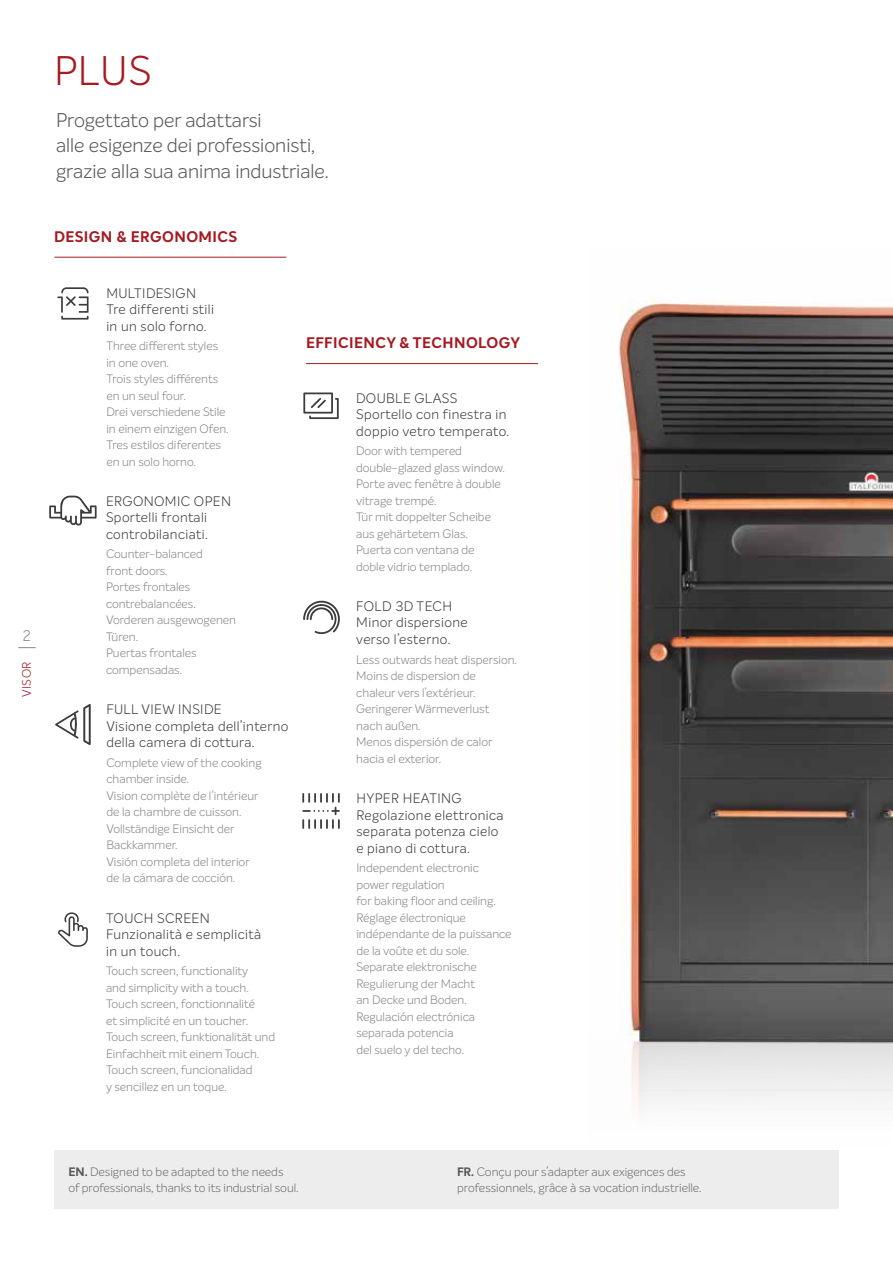
<style>
.page{position:relative;width:893px;height:1263px;background:#fff}
.page>*{position:absolute;margin:0;border:0;box-sizing:border-box;transform-origin:0 0}
.t1{font:300 40.5px "Intelo Alt";color:#a61a21}
.t2{font:300 19.5px/25.5px "Intelo Alt";color:#575756}
.t3{font:700 15px "Intelo Alt";letter-spacing:.03em;color:#a61a21}
.t4{font:300 15px "Intelo Alt";color:#878787}
.t5{font:300 13.5px/16.5px "Intelo Alt";letter-spacing:.03em;color:#3c3c3b}
.t6{font:300 12px/16.5px "Intelo Alt";color:#878787}
.t7{font:300 12px/16.5px "Intelo Alt";color:#706f6f}
.t8{font:300 12px "Intelo Alt";letter-spacing:.03em;color:#a61a21}
.s1{font-weight:700;color:#575756}
</style>
<div class="page">
<svg style="left:18px;top:647px;width:18px;height:1px"></svg>
<hr style="left:55px;top:257px;width:231px;height:1px;background:#a61a21">
<hr style="left:306px;top:363px;width:232px;height:1px;background:#a61a21">
<svg style="left:58px;top:912px;width:30px;height:35px"></svg>
<svg style="left:303px;top:392px;width:36px;height:27px"></svg>
<svg style="left:49px;top:496px;width:48px;height:29px"></svg>
<svg style="left:55px;top:704px;width:36px;height:41px"></svg>
<div style="left:54px;top:1151px;width:785px;height:58px;background:#ededed"></div>
<img style="left:619px;top:300px;width:274px;height:807px">
<svg style="left:303px;top:601px;width:37px;height:33px"></svg>
<svg style="left:302px;top:793px;width:38px;height:36px"></svg>
<svg style="left:57px;top:287px;width:32px;height:33px"></svg>
<p class="t4" style="left:23px;top:626px;width:10px">2</p>
<p class="t8" style="left:19px;top:697px;width:36px;rotate:-90deg">VISOR</p>
<h1 class="t1" style="left:54px;top:46px;width:99px">PLUS</h1>
<h2 class="t2" style="left:56px;top:107px;width:274px">Progettato per adattarsi<br>alle esigenze dei professionisti, grazie alla sua anima industriale.</h2>
<p class="t3" style="left:54px;top:227px;width:185px">DESIGN &amp; ERGONOMICS</p>
<p class="t5" style="left:106px;top:285px;width:109px">MULTIDESIGN<br>Tre differenti stili in un solo forno.</p>
<p class="t6" style="left:106px;top:338px;width:124px">Three different styles in one oven.<br>Trois styles différents en un seul four.<br>Drei verschiedene Stile in einem einzigen Ofen.<br>Tres estilos diferentes en un solo horno.</p>
<p class="t3" style="left:306px;top:333px;width:216px">EFFICIENCY &amp; TECHNOLOGY</p>
<p class="t5" style="left:356px;top:390px;width:155px">DOUBLE GLASS<br>Sportello con finestra in doppio vetro temperato.</p>
<p class="t6" style="left:356px;top:443px;width:150px">Door with tempered double-glazed glass window.<br>Porte avec fenêtre à double vitrage trempé.<br>Tür mit doppelter Scheibe aus gehärtetem Glas.<br>Puerta con ventana de doble vidrio templado.</p>
<p class="t5" style="left:106px;top:493px;width:126px">ERGONOMIC OPEN<br>Sportelli frontali controbilanciati.</p>
<p class="t6" style="left:106px;top:546px;width:132px">Counter-balanced<br>front doors.<br>Portes frontales contrebalancées.<br>Vorderen ausgewogenen<br>Türen.<br>Puertas frontales compensadas.</p>
<p class="t5" style="left:106px;top:701px;width:184px">FULL VIEW INSIDE<br>Visione completa dell’interno della camera di cottura.</p>
<p class="t6" style="left:106px;top:754px;width:157px">Complete view of the cooking chamber inside.<br>Vision complète de l’intérieur de la chambre de cuisson.<br>Vollständige Einsicht der<br>Backkammer.<br>Visión completa del interior de la cámara de cocción.</p>
<p class="t5" style="left:356px;top:598px;width:113px">FOLD 3D TECH<br>Minor dispersione verso l’esterno.</p>
<p class="t6" style="left:356px;top:651px;width:162px">Less outwards heat dispersion.<br>Moins de dispersion de chaleur vers l’extérieur.<br>Geringerer Wärmeverlust nach außen.<br>Menos dispersión de calor hacia el exterior.</p>
<p class="t5" style="left:356px;top:790px;width:149px">HYPER HEATING<br>Regolazione elettronica separata potenza cielo e piano di cottura.</p>
<p class="t6" style="left:356px;top:860px;width:157px">Independent electronic power regulation<br>for baking floor and ceiling.<br>Réglage électronique indépendante de la puissance de la voûte et du sole.<br>Separate elektronische<br>Regulierung der Macht<br>an Decke und Boden.<br>Regulación electrónica separada potencia<br>del suelo y del techo.</p>
<p class="t5" style="left:106px;top:909px;width:157px">TOUCH SCREEN<br>Funzionalità e semplicità in un touch.</p>
<p class="t6" style="left:106px;top:962px;width:171px">Touch screen, functionality<br>and simplicity with a touch.<br>Touch screen, fonctionnalité<br>et simplicité en un toucher.<br>Touch screen, funktionalität und<br>Einfachheit mit einem Touch.<br>Touch screen, funcionalidad<br>y sencillez en un toque.</p>
<p class="t7" style="left:68px;top:1163px;width:232px"><span class="s1">EN.</span> Designed to be adapted to the needs<br>of professionals, thanks to its industrial soul.</p>
<p class="t7" style="left:457px;top:1163px;width:246px"><span class="s1">FR.</span> Conçu pour s’adapter aux exigences des professionnels, grâce à sa vocation industrielle.</p>
</div>
